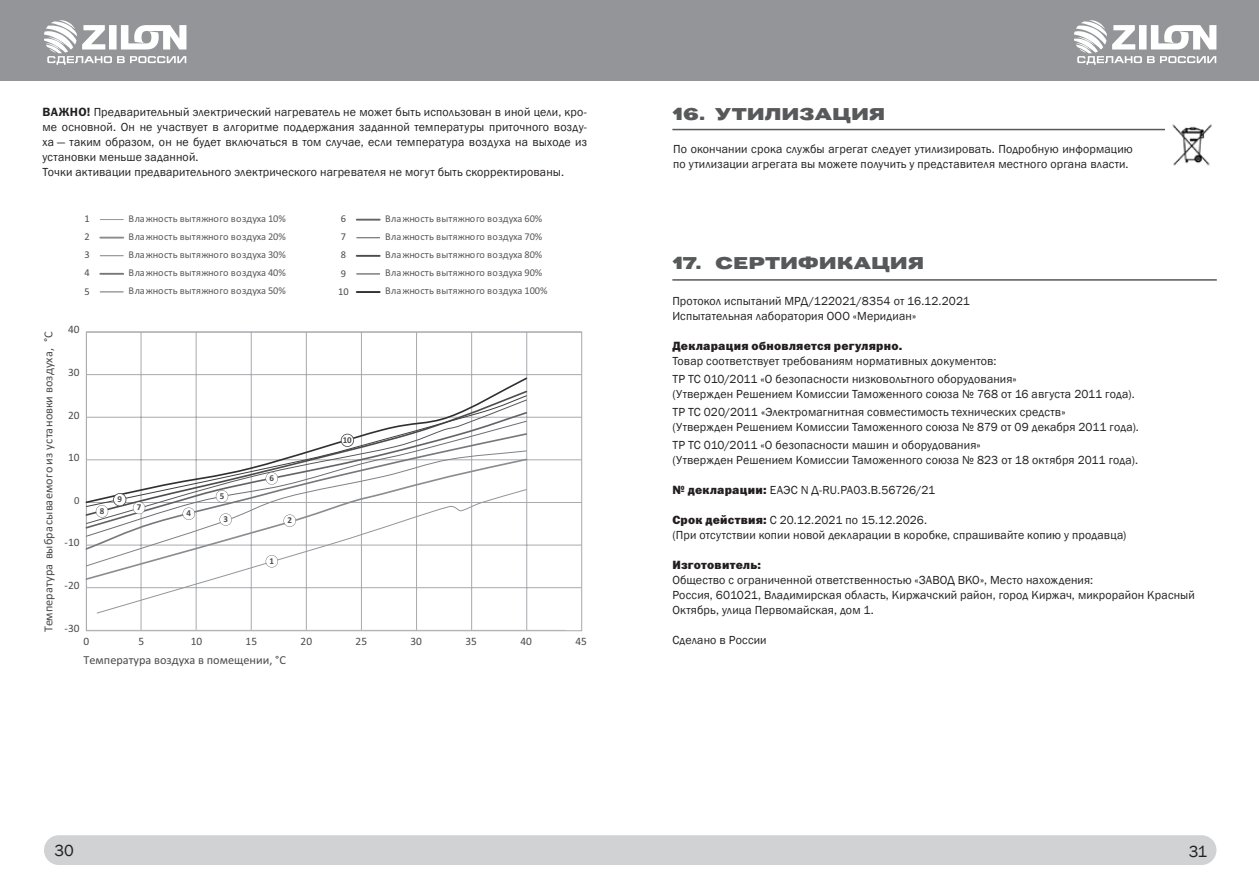
<style>
.page{position:relative;width:1259px;height:893px;background:#fff}
.page>*{position:absolute;margin:0;border:0;box-sizing:border-box;transform-origin:0 0}
.ZAGOLOVKI{font:18px "Pravda";letter-spacing:-.01em;color:#57585a}
.t1{font:16.5px "Franklin Gothic";color:#231f20}
.t2{font:12.3px "Calibri";color:#4a4b4c}
.body{font:12px/15px "Franklin Gothic";letter-spacing:.015em;color:#231f20}
.body-2{font:12px "Franklin Gothic Heavy C";letter-spacing:.02em;color:#231f20}
.t3{font:11.4px "Calibri";color:#4a4b4c}
.t4{font:10.65px "Calibri";color:#4a4b4c}
.t5{font:10.35px/18.1px "Calibri";color:#595959;text-align:justify}
.t6{font:10.35px "Calibri";color:#4a4b4c}
.t7{font:700 9px "Calibri";color:#4a4b4c}
.s1{font-family:"Franklin Gothic Demi C"}
.s2{font-family:"Franklin Gothic Heavy C"}
</style>
<div class="page">
<div style="left:44px;top:835px;width:1172px;height:30px;background:#d1d2d4;border-radius:15px"></div>
<div style="left:629px;top:0;width:630px;height:81px;background:#939598"></div>
<div style="left:0;top:0;width:629px;height:81px;background:#939598"></div>
<svg style="left:44px;top:20px;width:142px;height:45px"></svg>
<svg style="left:1074px;top:20px;width:142px;height:45px"></svg>
<hr style="left:86px;top:374px;width:496px;height:1px;background:#a8a9ad">
<hr style="left:86px;top:417px;width:496px;height:1px;background:#a8a9ad">
<hr style="left:86px;top:460px;width:496px;height:1px;background:#a8a9ad">
<hr style="left:86px;top:502px;width:496px;height:1px;background:#a8a9ad">
<hr style="left:86px;top:545px;width:496px;height:1px;background:#a8a9ad">
<hr style="left:86px;top:587px;width:496px;height:1px;background:#a8a9ad">
<hr style="left:141px;top:332px;width:1px;height:298px;background:#a8a9ad">
<hr style="left:196px;top:332px;width:1px;height:298px;background:#a8a9ad">
<hr style="left:251px;top:332px;width:1px;height:298px;background:#a8a9ad">
<hr style="left:306px;top:332px;width:1px;height:298px;background:#a8a9ad">
<hr style="left:361px;top:332px;width:1px;height:298px;background:#a8a9ad">
<hr style="left:416px;top:332px;width:1px;height:298px;background:#a8a9ad">
<hr style="left:526px;top:332px;width:1px;height:298px;background:#a8a9ad">
<hr style="left:471px;top:332px;width:1px;height:298px;background:#a8a9ad">
<svg style="left:96px;top:581px;width:431px;height:33px"></svg>
<svg style="left:85px;top:551px;width:443px;height:30px"></svg>
<svg style="left:85px;top:551px;width:442px;height:16px"></svg>
<svg style="left:85px;top:530px;width:443px;height:21px"></svg>
<svg style="left:85px;top:530px;width:442px;height:7px"></svg>
<svg style="left:85px;top:517px;width:443px;height:13px"></svg>
<svg style="left:85px;top:517px;width:442px;height:7px"></svg>
<svg style="left:85px;top:504px;width:443px;height:13px"></svg>
<svg style="left:85px;top:504px;width:442px;height:3px"></svg>
<svg style="left:85px;top:376px;width:443px;height:128px"></svg>
<svg style="left:100px;top:219px;width:23px;height:1px"></svg>
<hr style="left:100px;top:237px;width:23px;height:2px;background:#8a8c8f">
<svg style="left:100px;top:255px;width:23px;height:1px"></svg>
<hr style="left:100px;top:273px;width:23px;height:2px;background:#76787b">
<svg style="left:100px;top:291px;width:23px;height:1px"></svg>
<hr style="left:357px;top:219px;width:23px;height:2px;background:#636366">
<svg style="left:357px;top:237px;width:23px;height:1px"></svg>
<hr style="left:357px;top:255px;width:23px;height:2px;background:#4b4c4d">
<svg style="left:357px;top:273px;width:23px;height:1px"></svg>
<hr style="left:357px;top:291px;width:23px;height:2px;background:#312f30">
<svg style="left:266px;top:555px;width:12px;height:12px"></svg>
<svg style="left:341px;top:434px;width:13px;height:13px"></svg>
<svg style="left:133px;top:502px;width:12px;height:12px"></svg>
<svg style="left:266px;top:472px;width:12px;height:13px"></svg>
<svg style="left:216px;top:490px;width:12px;height:12px"></svg>
<svg style="left:219px;top:513px;width:13px;height:13px"></svg>
<svg style="left:283px;top:515px;width:13px;height:12px"></svg>
<svg style="left:183px;top:508px;width:12px;height:12px"></svg>
<svg style="left:96px;top:493px;width:30px;height:24px"></svg>
<hr style="left:672px;top:129px;width:544px;height:1px;background:#57585a">
<img style="left:1165px;top:124px;width:51px;height:42px">
<hr style="left:672px;top:279px;width:544px;height:2px;background:#57585a">
<p class="body" style="left:43px;top:105px;width:546px;text-align:justify"><span class="s1">ВАЖНО!</span> Предварительный электрический нагреватель не может быть использован в иной цели, кро&shy;ме основной. Он не участвует в алгоритме поддержания заданной температуры приточного возду&shy;ха — таким образом, он не будет включаться в том случае, если температура воздуха на выходе из установки меньше заданной.</p>
<p class="body" style="left:43px;top:165px;width:523px">Точки активации предварительного электрического нагревателя не могут быть скорректированы.</p>
<p class="t6" style="left:84px;top:212px;width:7px">1</p>
<p class="t6" style="left:84px;top:230px;width:7px">2</p>
<p class="t6" style="left:84px;top:248px;width:7px">3</p>
<p class="t6" style="left:84px;top:266px;width:7px">4</p>
<p class="t6" style="left:84px;top:284px;width:7px">5</p>
<p class="t5" style="left:129px;top:209px;width:159px">Влажность вытяжного воздуха 10% Влажность вытяжного воздуха 20% Влажность вытяжного воздуха 30% Влажность вытяжного воздуха 40% Влажность вытяжного воздуха 50%</p>
<p class="t5" style="left:385px;top:209px;width:164px;text-align:left">Влажность вытяжного воздуха 60% Влажность вытяжного воздуха 70% Влажность вытяжного воздуха 80% Влажность вытяжного воздуха 90% Влажность вытяжного воздуха 100%</p>
<p class="t6" style="left:341px;top:212px;width:7px">6</p>
<p class="t6" style="left:341px;top:230px;width:7px">7</p>
<p class="t6" style="left:341px;top:248px;width:7px">8</p>
<p class="t6" style="left:341px;top:266px;width:7px">9</p>
<p class="t6" style="left:338px;top:284px;width:12px">10</p>
<p class="t2" style="left:40px;top:632px;width:302px;rotate:-90deg">Температура выбрасываемого из установки воздуха, °С</p>
<p class="t3" style="left:68px;top:321px;width:13px">40</p>
<p class="t3" style="left:68px;top:364px;width:13px">30</p>
<p class="t3" style="left:68px;top:407px;width:13px">20</p>
<p class="t3" style="left:68px;top:449px;width:13px">10</p>
<p class="t4" style="left:74px;top:493px;width:7px">0</p>
<p class="t3" style="left:65px;top:534px;width:16px">-10</p>
<p class="t3" style="left:65px;top:577px;width:16px">-20</p>
<p class="t3" style="left:65px;top:620px;width:16px">-30</p>
<p class="t7" style="left:100px;top:504px;width:6px">8</p>
<p class="t7" style="left:117px;top:493px;width:6px">9</p>
<p class="t7" style="left:137px;top:501px;width:6px">7</p>
<p class="t7" style="left:186px;top:507px;width:6px">4</p>
<p class="t7" style="left:269px;top:472px;width:6px">6</p>
<p class="t7" style="left:220px;top:489px;width:6px">5</p>
<p class="t7" style="left:223px;top:513px;width:6px">3</p>
<p class="t7" style="left:287px;top:514px;width:6px">2</p>
<p class="t7" style="left:269px;top:554px;width:6px">1</p>
<p class="t7" style="left:343px;top:433px;width:10px">10</p>
<p class="t3" style="left:84px;top:633px;width:7px">0</p>
<p class="t3" style="left:139px;top:633px;width:7px">5</p>
<p class="t3" style="left:191px;top:633px;width:13px">10</p>
<p class="t3" style="left:246px;top:633px;width:13px">15</p>
<p class="t3" style="left:301px;top:633px;width:13px">20</p>
<p class="t3" style="left:355px;top:633px;width:13px">25</p>
<p class="t3" style="left:410px;top:633px;width:13px">30</p>
<p class="t3" style="left:465px;top:633px;width:13px">35</p>
<p class="t3" style="left:520px;top:633px;width:13px">40</p>
<p class="t3" style="left:575px;top:633px;width:13px">45</p>
<p class="t2" style="left:83px;top:652px;width:204px">Температура воздуха в помещении, °С</p>
<p class="ZAGOLOVKI" style="left:672px;top:105px;width:214px">16. УТИЛИЗАЦИЯ</p>
<p class="body" style="left:673px;top:142px;width:461px">По окончании срока службы агрегат следует утилизировать. Подробную информацию по утилизации агрегата вы можете получить у представителя местного органа власти.</p>
<p class="ZAGOLOVKI" style="left:672px;top:254px;width:253px">17. СЕРТИФИКАЦИЯ</p>
<p class="body" style="left:672px;top:294px;width:299px">Протокол испытаний МРД/122021/8354 от 16.12.2021</p>
<p class="body" style="left:672px;top:309px;width:245px">Испытательная лаборатория ООО «Меридиан»</p>
<p class="body-2" style="left:672px;top:339px;width:231px">Декларация обновляется регулярно.</p>
<p class="body" style="left:672px;top:354px;width:325px">Товар соответствует требованиям нормативных документов:</p>
<p class="body" style="left:672px;top:372px;width:346px">ТР ТС 010/2011 «О безопасности низковольтного оборудования»</p>
<p class="body" style="left:672px;top:387px;width:464px">(Утвержден Решением Комиссии Таможенного союза № 768 от 16 августа 2011 года).</p>
<p class="body" style="left:672px;top:405px;width:394px">ТР ТС 020/2011 «Электромагнитная совместимость технических средств»</p>
<p class="body" style="left:672px;top:420px;width:468px">(Утвержден Решением Комиссии Таможенного союза № 879 от 09 декабря 2011 года).</p>
<p class="body" style="left:672px;top:438px;width:310px">ТР ТС 010/2011 «О безопасности машин и оборудования»</p>
<p class="body" style="left:672px;top:453px;width:467px">(Утвержден Решением Комиссии Таможенного союза № 823 от 18 октября 2011 года).</p>
<p class="body" style="left:672px;top:483px;width:264px"><span class="s2">№ декларации:</span> ЕАЭС N Д-RU.PA03.B.56726/21</p>
<p class="body" style="left:672px;top:513px;width:256px"><span class="s2">Срок действия:</span> С 20.12.2021 по 15.12.2026.</p>
<p class="body" style="left:672px;top:528px;width:455px">(При отсутствии копии новой декларации в коробке, спрашивайте копию у продавца)</p>
<p class="body-2" style="left:672px;top:558px;width:90px">Изготовитель:</p>
<p class="body" style="left:672px;top:573px;width:422px">Общество с ограниченной ответственностью «ЗАВОД ВКО», Место нахождения:</p>
<p class="body" style="left:672px;top:588px;width:524px">Россия, 601021, Владимирская область, Киржачский район, город Киржач, микрорайон Красный<br>Октябрь, улица Первомайская, дом 1.</p>
<p class="body" style="left:672px;top:633px;width:96px">Сделано в России</p>
<h2 class="t1" style="left:54px;top:840px;width:21px">30</h2>
<h2 class="t1" style="left:1188px;top:841px;width:20px">31</h2>
</div>
